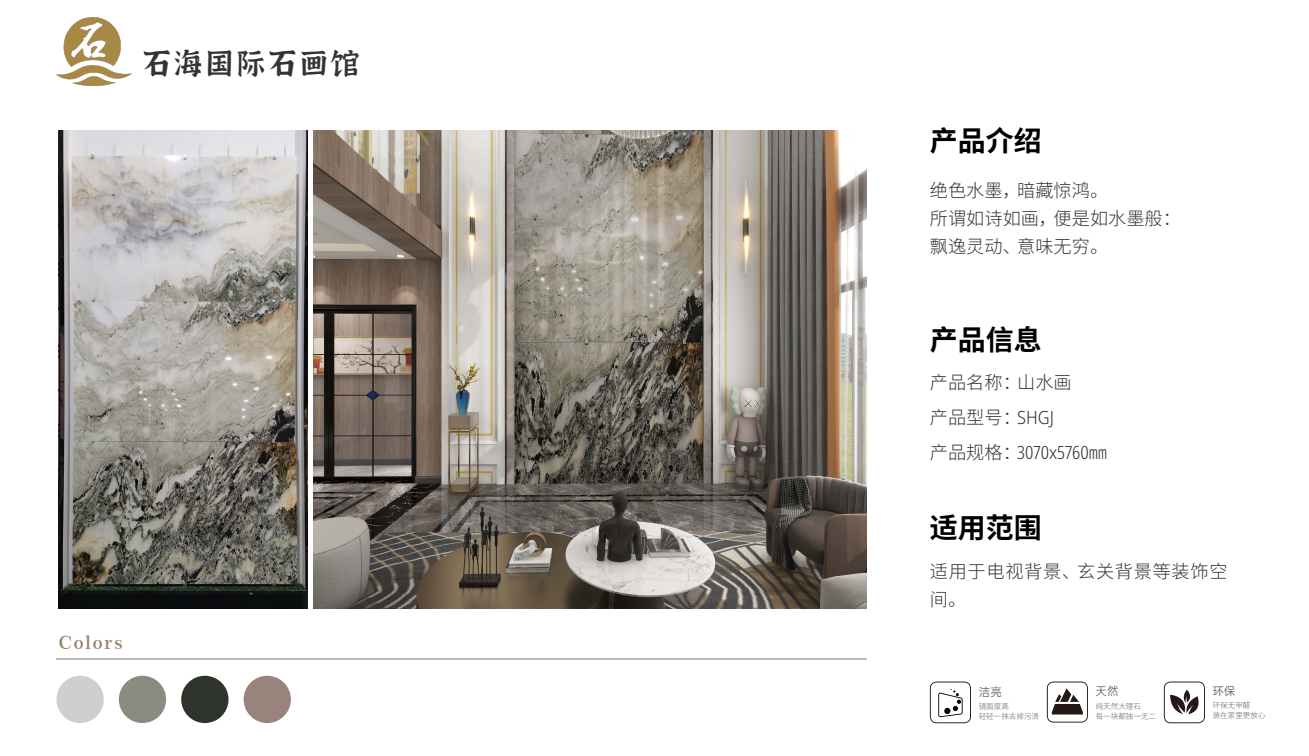
<style>
.page{position:relative;width:1309px;height:756px;background:#fff}
.page>*{position:absolute;margin:0;border:0;box-sizing:border-box;transform-origin:0 0}
.t1{font:28.52px "jiangxizhuokai";letter-spacing:.1em;color:#333}
.t2{font:28px "Nowar Warcraft Sans CN Bold";color:#000}
.t3{font:18.2px/35px "Nowar Warcraft Sans CN Light";color:#333}
.t4{font:18.2px/28px "Nowar Warcraft Sans CN Light";letter-spacing:.035em;color:#333}
.t5{font:600 18.2px "Century 751 BT";letter-spacing:.1em;color:#978068}
.t6{font:11.51px "OPPO Sans R";color:#666464}
.t7{font:11.45px "OPPO Sans R";color:#666464}
.t8{font:300 7.56px/10.2px "Source Han Sans CN";color:#666464}
</style>
<div class="page">
<div style="left:56px;top:676px;width:48px;height:47px;background:#cfcfcf;border-radius:50%"></div>
<div style="left:119px;top:676px;width:47px;height:47px;background:#8b8b80;border-radius:50%"></div>
<div style="left:181px;top:676px;width:48px;height:47px;background:#2e332b;border-radius:50%"></div>
<div style="left:244px;top:676px;width:47px;height:47px;background:#98847d;border-radius:50%"></div>
<img style="left:56px;top:17px;width:75px;height:68px">
<hr style="left:56px;top:658px;width:811px;height:2px;background:#bfbab9">
<img style="left:314px;top:130px;width:553px;height:479px">
<img style="left:59px;top:130px;width:248px;height:479px">
<svg style="left:1047px;top:682px;width:41px;height:41px"></svg>
<svg style="left:1164px;top:682px;width:41px;height:41px"></svg>
<svg style="left:930px;top:682px;width:41px;height:41px"></svg>
<h1 class="t1" style="left:142px;top:49px;width:218px">石海国际石画馆</h1>
<p class="t5" style="left:59px;top:631px;width:65px">Colors</p>
<h2 class="t2" style="left:930px;top:123px;width:113px">产品介绍</h2>
<p class="t3" style="left:930px;top:179px;width:249px;line-height:28px">绝色水墨，暗藏惊鸿。<br>所谓如诗如画，便是如水墨般：飘逸灵动、意味无穷。</p>
<h2 class="t2" style="left:930px;top:322px;width:113px">产品信息</h2>
<p class="t3" style="left:930px;top:367px;width:179px">产品名称：山水画<br>产品型号：SHGJ<br>产品规格：3070x5760㎜</p>
<h2 class="t2" style="left:930px;top:510px;width:113px">适用范围</h2>
<p class="t4" style="left:930px;top:559px;width:299px">适用于电视背景、玄关背景等装饰空间。</p>
<p class="t6" style="left:979px;top:683px;width:25px">洁亮</p>
<p class="t8" style="left:979px;top:701px;width:62px">镜面度高<br>轻轻一抹去掉污渍</p>
<p class="t7" style="left:1096px;top:683px;width:24px">天然</p>
<p class="t8" style="left:1096px;top:701px;width:62px">纯天然大理石<br>每一块都独一无二</p>
<p class="t6" style="left:1212px;top:682px;width:25px">环保</p>
<p class="t8" style="left:1213px;top:700px;width:54px">环保无甲醛<br>装在家里更放心</p>
</div>
